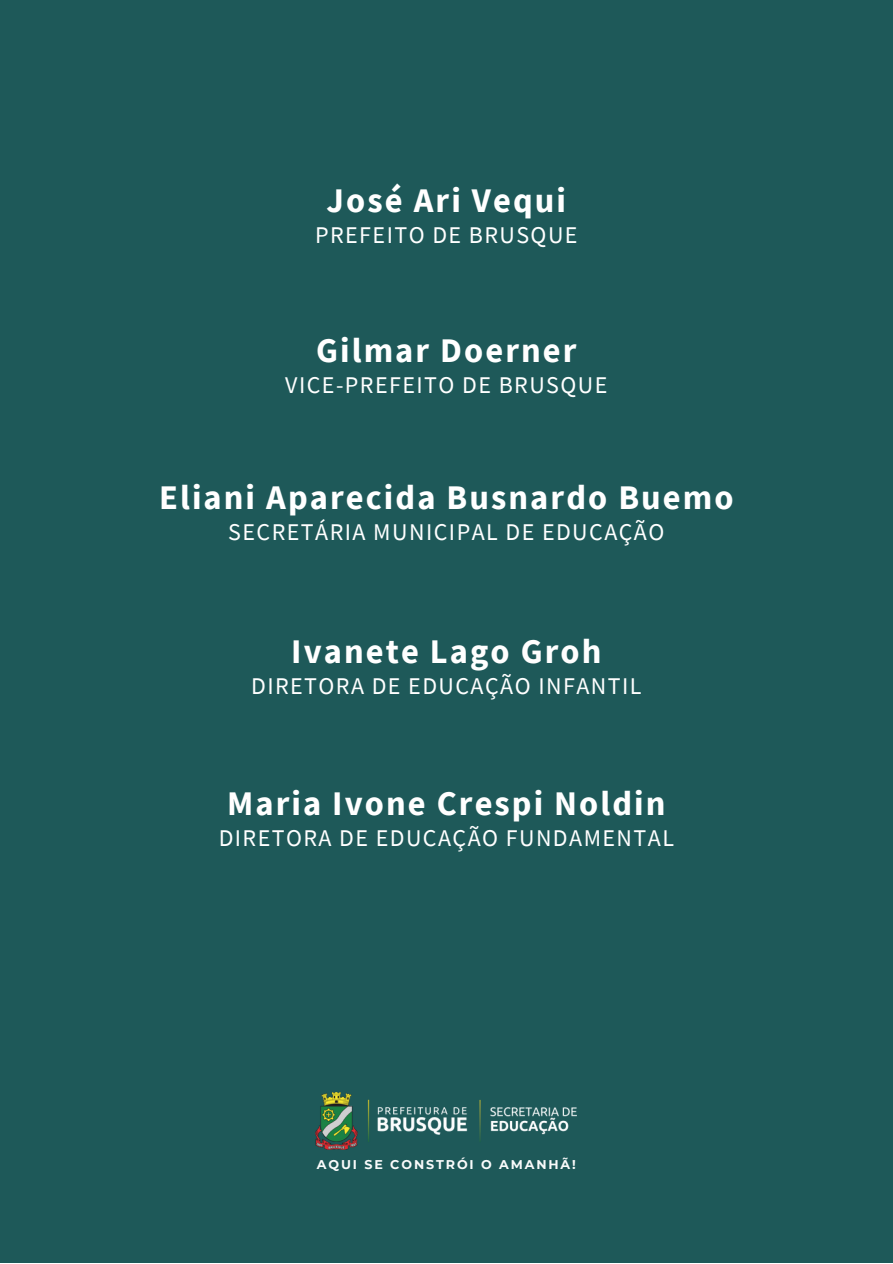
<style>
.page{position:relative;width:893px;height:1264px;background:#fff}
.page>*{position:absolute;margin:0;border:0;box-sizing:border-box;transform-origin:0 0}
.t1{font:700 34.5px "Source Sans Pro";letter-spacing:.06em;color:#fff}
.t2{font:24px "Source Sans Pro";letter-spacing:.06em;color:#fff}
.t3{font:700 12.6px "Montserrat";letter-spacing:.15em;color:#fff}
</style>
<div class="page">
<div style="left:0;top:0;width:892px;height:1262px;background:#1e5959"></div>
<img style="left:316px;top:1092px;width:260px;height:57px">
<p class="t1" style="left:326px;top:178px;width:241px">José Ari Vequi</p>
<p class="t2" style="left:315px;top:220px;width:264px">PREFEITO DE BRUSQUE</p>
<p class="t1" style="left:316px;top:328px;width:262px">Gilmar Doerner</p>
<p class="t2" style="left:285px;top:369px;width:323px">VICE-PREFEITO DE BRUSQUE</p>
<p class="t1" style="left:159px;top:475px;width:576px">Eliani Aparecida Busnardo Buemo</p>
<p class="t2" style="left:228px;top:516px;width:437px">SECRETÁRIA MUNICIPAL DE EDUCAÇÃO</p>
<p class="t1" style="left:291px;top:628px;width:312px">Ivanete Lago Groh</p>
<p class="t2" style="left:251px;top:670px;width:392px">DIRETORA DE EDUCAÇÃO INFANTIL</p>
<p class="t1" style="left:227px;top:781px;width:440px">Maria Ivone Crespi Noldin</p>
<p class="t2" style="left:219px;top:822px;width:457px">DIRETORA DE EDUCAÇÃO FUNDAMENTAL</p>
<p class="t3" style="left:317px;top:1157px;width:260px">AQUI SE CONSTRÓI O AMANHÃ!</p>
</div>
